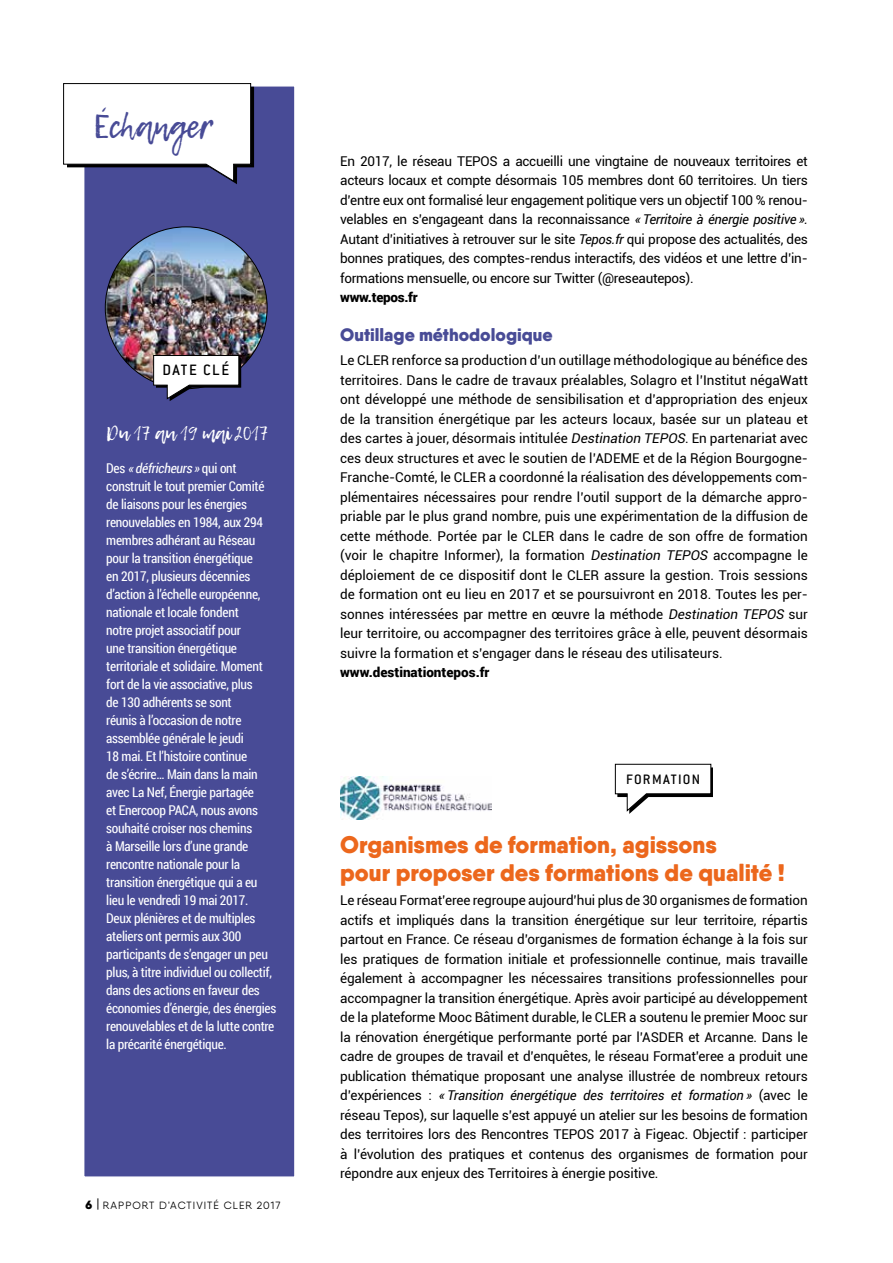
<style>
.page{position:relative;width:893px;height:1263px;background:#fff}
.page>*{position:absolute;margin:0;border:0;box-sizing:border-box;transform-origin:0 0}
.t1{font:33px "Lemon Tuesday";color:#484b96}
.t2{font:900 24px/28.5px "Qanelas Soft";color:#ec671c}
.t3{font:19.5px "Lemon Tuesday";letter-spacing:-.02em;color:#fff}
.t4{font:900 18px "Qanelas Soft";color:#484b96}
.t5{font:500 16.5px "Conduit ITC";letter-spacing:.085em;color:#000}
.t6{font:500 15px "Conduit ITC";letter-spacing:.08em;color:#000}
.t7{font:13.5px/19.5px "Roboto";letter-spacing:-.01em;color:#000;text-align:justify}
.t8{font:13.5px/18px "Roboto Condensed";letter-spacing:-.02em;color:#fff}
.t9{font:900 13.5px "Roboto";color:#000}
.t10{font:900 13.5px "Roboto";letter-spacing:-.02em;color:#000}
.t11{font:10.5px "Qanelas Soft";letter-spacing:.1em;color:#000}
.s1{font-style:italic}
.s2{font-weight:900;font-size:12px}
.s3{font-family:"Arial";font-size:12px}
</style>
<div class="page">
<div style="left:83px;top:85px;width:213px;height:1093px;background:#484b96;border:2px solid #fff"></div>
<svg style="left:615px;top:764px;width:98px;height:50px"></svg>
<svg style="left:63px;top:83px;width:191px;height:101px"></svg>
<img style="left:340px;top:776px;width:151px;height:43px">
<img style="left:105px;top:227px;width:162px;height:153px">
<svg style="left:153px;top:355px;width:88px;height:46px"></svg>
<h1 class="t1" style="left:93px;top:107px;width:122px">Échanger</h1>
<p class="t5" style="left:162px;top:361px;width:68px">DATE CLÉ</p>
<h3 class="t3" style="left:106px;top:422px;width:163px">Du 17 au 19 mai 2017</h3>
<p class="t8" style="left:106px;top:459px;width:171px">D e s <span class="s1">«défricheurs»</span>q u i o n t construit le tout premier Comité de liaisons pour les énergies renouvelables en 1984, aux 294 membres adhérant au Réseau pour la transition énergétique<br>en 2017, plusieurs décennies d’action à l’échelle européenne, nationale et locale fondent<br>notre projet associatif pour<br>une transition énergétique territoriale et solidaire. Moment fort de la vie associative, plus<br>de 130 adhérents se sont<br>réunis à l’occasion de notre assemblée générale le jeudi<br>18 mai. Et l’histoire continue<br>de s’écrire… Main dans la main avec La Nef, Énergie partagée<br>et Enercoop PACA, nous avons souhaité croiser nos chemins<br>à Marseille lors d’une grande rencontre nationale pour la transition énergétique qui a eu lieu le vendredi 19 mai 2017.<br>Deux plénières et de multiples ateliers ont permis aux 300 participants de s’engager un peu plus, à titre individuel ou collectif, dans des actions en faveur des économies d’énergie, des énergies renouvelables et de la lutte contre la précarité énergétique.</p>
<p class="t11" style="left:85px;top:1199px;width:197px"><span class="s2">6</span> <span class="s3">|</span> RAPPORT D’ACTIVITÉ CLER 2017</p>
<p class="t7" style="left:340px;top:151px;width:469px">En 2017, le réseau TEPOS a accueilli une vingtaine de nouveaux territoires et acteurs locaux et compte désormais 105 membres dont 60 territoires. Un tiers d’entre eux ont formalisé leur engagement politique vers un objectif 100 % renou&shy;velables en s’engageant dans la reconnaissance <span class="s1">« Territoire à énergie positive ».<br></span>Autant d’initiatives à retrouver sur le site <span class="s1">Tepos.fr</span> qui propose des actualités, des bonnes pratiques, des comptes-rendus interactifs, des vidéos et une lettre d’in&shy;formations mensuelle, ou encore sur Twitter (@reseautepos).</p>
<p class="t10" style="left:340px;top:288px;width:79px">www.tepos.fr</p>
<h3 class="t4" style="left:340px;top:323px;width:214px">Outillage méthodologique</h3>
<p class="t7" style="left:340px;top:350px;width:469px">Le CLER renforce sa production d’un outillage méthodologique au bénéfice des territoires. Dans le cadre de travaux préalables, Solagro et l’Institut négaWatt ont développé une méthode de sensibilisation et d’appropriation des enjeux de la transition énergétique par les acteurs locaux, basée sur un plateau et des cartes à jouer, désormais intitulée <span class="s1">Destination TEPOS</span>. En partenariat avec ces deux structures et avec le soutien de l’ADEME et de la Région Bourgogne-Franche-Comté, le CLER a coordonné la réalisation des développements com&shy;plémentaires nécessaires pour rendre l’outil support de la démarche appro&shy;priable par le plus grand nombre, puis une expérimentation de la diffusion de cette méthode. Portée par le CLER dans le cadre de son offre de formation (voir le chapitre Informer), la formation <span class="s1">Destination TEPOS</span> accompagne le déploiement de ce dispositif dont le CLER assure la gestion. Trois sessions de formation ont eu lieu en 2017 et se poursuivront en 2018. Toutes les per&shy;sonnes intéressées par mettre en œuvre la méthode <span class="s1">Destination TEPOS</span> sur leur territoire, ou accompagner des territoires grâce à elle, peuvent désormais suivre la formation et s’engager dans le réseau des utilisateurs.</p>
<p class="t9" style="left:340px;top:663px;width:151px">www.destinationtepos.fr</p>
<p class="t6" style="left:626px;top:771px;width:75px">FORMATION</p>
<h2 class="t2" style="left:340px;top:830px;width:446px">Organismes de formation, agissons<br>pour proposer des formations de qualité !</h2>
<p class="t7" style="left:340px;top:890px;width:469px">Le réseau Format’eree regroupe aujourd’hui plus de 30 organismes de formation actifs et impliqués dans la transition énergétique sur leur territoire, répartis partout en France. Ce réseau d’organismes de formation échange à la fois sur les pratiques de formation initiale et professionnelle continue, mais travaille également à accompagner les nécessaires transitions professionnelles pour accompagner la transition énergétique. Après avoir participé au développement de la plateforme Mooc Bâtiment durable, le CLER a soutenu le premier Mooc sur la rénovation énergétique performante porté par l’ASDER et Arcanne. Dans le cadre de groupes de travail et d’enquêtes, le réseau Format’eree a produit une publication thématique proposant une analyse illustrée de nombreux retours d’expériences : <span class="s1">« Transition énergétique des territoires et formation »</span> (avec le réseau Tepos), sur laquelle s’est appuyé un atelier sur les besoins de formation des territoires lors des Rencontres TEPOS 2017 à Figeac. Objectif : participer à l’évolution des pratiques et contenus des organismes de formation pour répondre aux enjeux des Territoires à énergie positive.</p>
</div>
